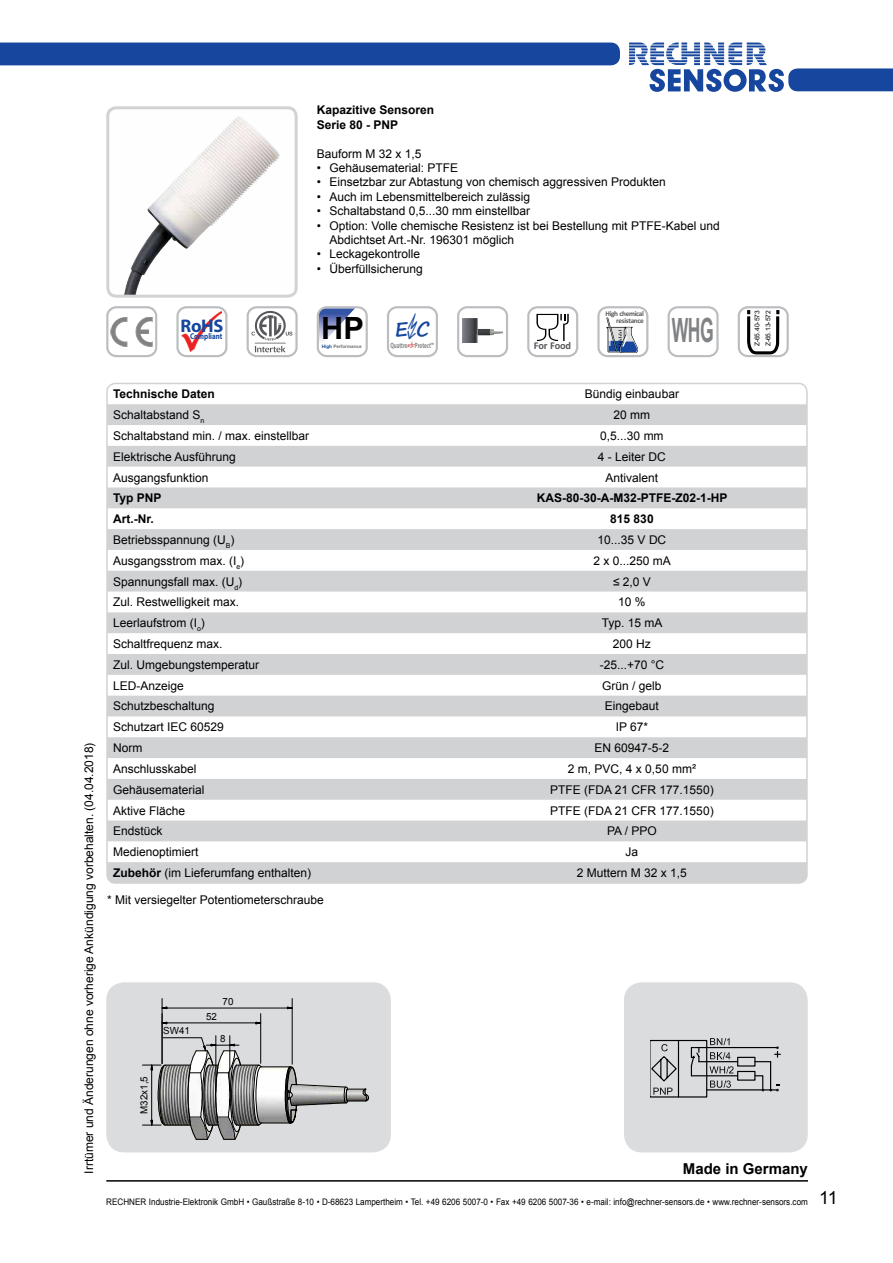
<style>
.page{position:relative;width:893px;height:1263px;background:#fff}
.page>*{position:absolute;margin:0;border:0;box-sizing:border-box;transform-origin:0 0}
.t1{font:700 33.6px "Arial";color:#808284;scale:.52 1}
.t2{font:700 30.75px "Arial";color:#000}
.t3{font:700 19.65px "Segoe Print";color:#16469d}
.t4{font:700 18.3px "Myriad Pro";color:#16469d}
.t5{font:700 15px "Arial";color:#000}
.t6{font:12px/14.4px "Arial";color:#000}
.t7{font:700 12px/14.4px "Arial";color:#000}
.t8{font:700 10.5px "Calibri";letter-spacing:-.02em;color:#57585b}
.t9{font:9.75px "Arial";color:#000}
.t10{font:9px "Arial";color:#000;scale:.9 1}
.t11{font:700 8.4px "Myriad Pro";color:#16469d;scale:.82 1}
.t12{font:700 7.65px "Myriad Pro";letter-spacing:-.005em;color:#858789;scale:.64 1}
.t13{font:700 7.2px/6.1px "Calibri";letter-spacing:-.045em;color:#57585b;text-align:right}
.t14{font:6.6px/10.8px "Arial";color:#000}
.t15{font:700 4.65px "Arial";color:#6d6e70}
.s1{color:#16469d}
.s2{font-family:"Segoe Print";font-size:3.9px;color:#c02025}
.s3{font-weight:700}
.s4{font-size:18px}
</style>
<div class="page">
<hr style="left:106px;top:1180px;width:702px;height:1px;background:#000">
<svg style="left:629px;top:43px;width:264px;height:49px"></svg>
<div style="left:0;top:43px;width:620px;height:22px;background:#16469d"></div>
<img style="left:110px;top:110px;width:184px;height:184px">
<div style="left:624px;top:982px;width:184px;height:170px;background:#dbdcde;border-radius:18px"></div>
<div style="left:106px;top:982px;width:285px;height:170px;background:#dbdcde;border-radius:18px"></div>
<svg style="left:650px;top:1038px;width:131px;height:60px"></svg>
<div style="left:106px;top:306px;width:51px;height:51px;border:2px solid #bbbdc0;border-radius:9px"></div>
<svg style="left:111px;top:317px;width:41px;height:30px"></svg>
<div style="left:176px;top:306px;width:51px;height:51px;border:2px solid #bbbdc0;border-radius:9px"></div>
<img style="left:181px;top:312px;width:40px;height:40px">
<div style="left:457px;top:306px;width:51px;height:51px;border:2px solid #bbbdc0;border-radius:9px"></div>
<img style="left:462px;top:318px;width:41px;height:25px">
<div style="left:247px;top:306px;width:51px;height:51px;border:2px solid #bbbdc0;border-radius:9px"></div>
<svg style="left:251px;top:311px;width:41px;height:41px"></svg>
<div style="left:668px;top:306px;width:51px;height:51px;border:2px solid #bbbdc0;border-radius:9px"></div>
<div style="left:527px;top:306px;width:51px;height:51px;border:2px solid #bbbdc0;border-radius:9px"></div>
<svg style="left:536px;top:314px;width:33px;height:27px"></svg>
<svg style="left:317px;top:306px;width:51px;height:51px"></svg>
<div style="left:387px;top:306px;width:51px;height:51px;border:2px solid #bbbdc0;border-radius:9px"></div>
<div style="left:597px;top:306px;width:51px;height:51px;border:2px solid #bbbdc0;border-radius:9px"></div>
<svg style="left:606px;top:317px;width:32px;height:36px"></svg>
<div style="left:738px;top:306px;width:51px;height:51px;border:2px solid #bbbdc0;border-radius:9px"></div>
<svg style="left:746px;top:307px;width:35px;height:49px"></svg>
<div style="left:106px;top:106px;width:192px;height:192px;border:3px solid #d1d2d4;border-radius:9px"></div>
<svg style="left:255px;top:1021px;width:7px;height:3px"></svg>
<hr style="left:167px;top:1022px;width:89px;height:1px;background:#000">
<hr style="left:260px;top:1014px;width:1px;height:49px;background:#000">
<svg style="left:161px;top:1006px;width:7px;height:3px"></svg>
<svg style="left:287px;top:1006px;width:5px;height:3px"></svg>
<hr style="left:167px;top:1008px;width:120px;height:1px;background:#000">
<hr style="left:162px;top:998px;width:1px;height:65px;background:#000">
<hr style="left:292px;top:998px;width:1px;height:66px;background:#000">
<hr style="left:229px;top:1036px;width:1px;height:55px;background:#000">
<hr style="left:216px;top:1036px;width:1px;height:55px;background:#000">
<svg style="left:142px;top:1037px;width:227px;height:103px"></svg>
<svg style="left:109px;top:404px;width:696px;height:477px;fill:#d6d7d8"></svg>
<div style="left:106px;top:383px;width:702px;height:501px;border:2px solid #d1d2d4;border-radius:9px"></div>
<p class="t7" style="left:317px;top:104px;width:119px">Kapazitive Sensoren<br>Serie 80 - PnP</p>
<p class="t6" style="left:317px;top:147px;width:106px">Bauform M 32 x 1,5</p>
<p class="t6" style="left:317px;top:161px;width:143px">• Gehäusematerial: PTFE</p>
<p class="t6" style="left:317px;top:175px;width:350px">• Einsetzbar zur Abtastung von chemisch aggressiven Produkten</p>
<p class="t6" style="left:317px;top:190px;width:215px">• Auch im Lebensmittelbereich zulässig</p>
<p class="t6" style="left:317px;top:204px;width:215px">• Schaltabstand 0,5...30 mm einstellbar</p>
<p class="t6" style="left:329px;top:218px;width:392px;text-indent:-13px">• Option: Volle chemische Resistenz ist bei Bestellung mit PTFE-Kabel und<br>Abdichtset Art.-Nr. 196301 möglich</p>
<p class="t6" style="left:317px;top:247px;width:105px">• Leckagekontrolle</p>
<p class="t6" style="left:317px;top:262px;width:108px">• Überfüllsicherung</p>
<h3 class="t4" style="left:181px;top:319px;width:44px">RoHS</h3>
<h2 class="t2" style="left:321px;top:317px;width:44px">HP</h2>
<p class="t15" style="left:322px;top:345px;width:41px"><span class="s1">High</span> Performance</p>
<p class="t12" style="left:390px;top:342px;width:70px">Quattro <span class="s2">E C</span>Protect™</p>
<h3 class="t3" style="left:395px;top:318px;width:36px">E C</h3>
<p class="t11" style="left:190px;top:333px;width:41px">Compliant</p>
<p class="t8" style="left:534px;top:342px;width:39px">For Food</p>
<p class="t13" style="left:605px;top:312px;width:40px">High chemical resistance</p>
<p class="t14" style="left:752px;top:346px;width:38px;rotate:-90deg">Z-65.40-573<br>Z-65.13-572</p>
<h1 class="t1" style="left:672px;top:318px;width:82px">WHG</h1>
<p class="t6" style="left:83px;top:1174px;width:432px;rotate:-90deg">Irrtümer und Änderungen ohne vorherige Ankündigung vorbehalten. (04.04.2018)</p>
<p class="t7" style="left:113px;top:388px;width:103px">technische Daten</p>
<p class="t6" style="left:585px;top:388px;width:96px">Bündig einbaubar</p>
<p class="t6" style="left:113px;top:409px;width:93px">Schaltabstand S<sub>n</sub></p>
<p class="t6" style="left:614px;top:409px;width:38px">20 mm</p>
<p class="t6" style="left:113px;top:429px;width:198px">Schaltabstand min. / max. einstellbar</p>
<p class="t6" style="left:600px;top:429px;width:65px">0,5...30 mm</p>
<p class="t6" style="left:113px;top:450px;width:124px">Elektrische Ausführung</p>
<p class="t6" style="left:598px;top:450px;width:70px">4 - Leiter DC</p>
<p class="t6" style="left:113px;top:471px;width:97px">Ausgangsfunktion</p>
<p class="t6" style="left:606px;top:471px;width:54px">Antivalent</p>
<p class="t7" style="left:113px;top:492px;width:50px">typ PnP</p>
<p class="t7" style="left:537px;top:492px;width:192px">KAS-80-30-A-M32-Ptfe-z02-1-HP</p>
<p class="t7" style="left:113px;top:513px;width:42px">Art.-nr.</p>
<p class="t7" style="left:610px;top:513px;width:45px">815 830</p>
<p class="t6" style="left:113px;top:534px;width:123px">Betriebsspannung (U<sub>B</sub>)</p>
<p class="t6" style="left:598px;top:534px;width:70px">10...35 V DC</p>
<p class="t6" style="left:113px;top:554px;width:133px">Ausgangsstrom max. (I<sub>e</sub>)</p>
<p class="t6" style="left:594px;top:554px;width:79px">2 x 0...250 mA</p>
<p class="t6" style="left:113px;top:575px;width:131px">Spannungsfall max. (U<sub>d</sub>)</p>
<p class="t6" style="left:613px;top:574px;width:39px">≤ 2,0 V</p>
<p class="t6" style="left:113px;top:596px;width:128px">Zul. Restwelligkeit max.</p>
<p class="t6" style="left:618px;top:596px;width:29px">10 %</p>
<p class="t6" style="left:113px;top:617px;width:93px">Leerlaufstrom (I<sub>o</sub>)</p>
<p class="t6" style="left:602px;top:617px;width:62px">Typ. 15 mA</p>
<p class="t6" style="left:113px;top:638px;width:111px">Schaltfrequenz max.</p>
<p class="t6" style="left:613px;top:638px;width:40px">200 Hz</p>
<p class="t6" style="left:113px;top:658px;width:148px">Zul. Umgebungstemperatur</p>
<p class="t6" style="left:600px;top:658px;width:66px">-25...+70 °C</p>
<p class="t6" style="left:113px;top:679px;width:72px">LED-Anzeige</p>
<p class="t6" style="left:602px;top:679px;width:61px">Grün / gelb</p>
<p class="t6" style="left:113px;top:700px;width:103px">Schutzbeschaltung</p>
<p class="t6" style="left:605px;top:700px;width:56px">Eingebaut</p>
<p class="t6" style="left:113px;top:721px;width:112px">Schutzart IEC 60529</p>
<p class="t6" style="left:616px;top:720px;width:34px">IP 67*</p>
<p class="t6" style="left:113px;top:742px;width:31px">Norm</p>
<p class="t6" style="left:595px;top:742px;width:76px">EN 60947-5-2</p>
<p class="t6" style="left:113px;top:763px;width:85px">Anschlusskabel</p>
<p class="t6" style="left:568px;top:762px;width:130px">2 m, PVC, 4 x 0,50 mm²</p>
<p class="t6" style="left:113px;top:783px;width:93px">Gehäusematerial</p>
<p class="t6" style="left:550px;top:782px;width:165px">PTFE (FDA 21 CFR 177.1550)</p>
<p class="t6" style="left:113px;top:804px;width:74px">Aktive Fläche</p>
<p class="t6" style="left:550px;top:803px;width:165px">PTFE (FDA 21 CFR 177.1550)</p>
<p class="t6" style="left:113px;top:825px;width:51px">Endstück</p>
<p class="t6" style="left:607px;top:824px;width:51px">PA / PPO</p>
<p class="t6" style="left:113px;top:846px;width:87px">Medienoptimiert</p>
<p class="t6" style="left:626px;top:846px;width:14px">Ja</p>
<p class="t6" style="left:113px;top:867px;width:200px"><span class="s3">zubehör</span> (im Lieferumfang enthalten)</p>
<p class="t6" style="left:577px;top:867px;width:112px">2 Muttern M 32 x 1,5</p>
<p class="t6" style="left:107px;top:892px;width:218px">* Mit versiegelter Potentiometerschraube</p>
<p class="t9" style="left:163px;top:1027px;width:28px">SW41</p>
<p class="t9" style="left:140px;top:1114px;width:39px;rotate:-90deg">M x1,5</p>
<p class="t9" style="left:140px;top:1106px;width:13px;rotate:-90deg">32</p>
<p class="t9" style="left:222px;top:998px;width:13px">70</p>
<p class="t9" style="left:220px;top:1035px;width:7px">8</p>
<p class="t9" style="left:206px;top:1013px;width:12px">52</p>
<p class="t5" style="left:683px;top:1163px;width:127px">Made in Germany</p>
<p class="t10" style="left:106px;top:1196px;width:814px">RECHNER Industrie-Elektronik GmbH • Gaußstraße 8-10 • D-68623 Lampertheim • Tel. +49 6206 5007-0 • Fax +49 6206 5007-36 • e-mail: info@rechner-sensors.de • www.rechner-sensors.com <span class="s4">11</span></p>
</div>
